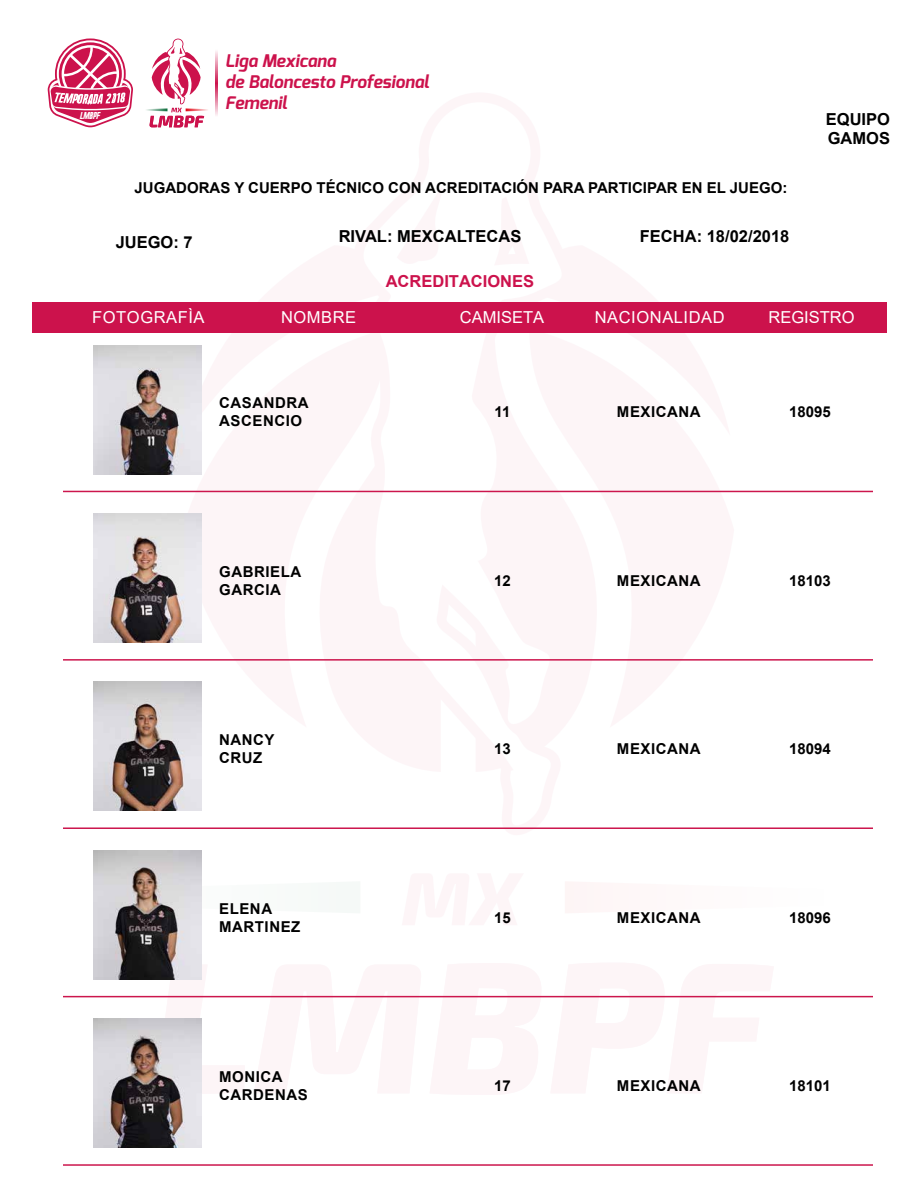
<style>
.page{position:relative;width:918px;height:1188px;background:#fff}
.page>*{position:absolute;margin:0;border:0;box-sizing:border-box;transform-origin:0 0}
.t1{font:italic 700 17.4px/20.9px "Exo";color:#cc124c}
.t2{font:700 16.5px/19.8px "Arial";color:#000}
.t3{font:16.5px "Arial";letter-spacing:.035em;color:#fff}
.t4{font:16.5px "Arial";color:#fff}
.t5{font:700 16.5px "Arial";color:#cc124c}
.t6{font:700 15px/18px "Arial";letter-spacing:.035em;color:#000}
.t7{font:700 15px "Arial";color:#000}
.t8{font:9.75px "Urae Nium";color:#fff}
</style>
<div class="page">
<svg style="left:146px;top:979px;width:639px;height:40px"></svg>
<svg style="left:361px;top:302px;width:203px;height:191px"></svg>
<div style="left:33px;top:303px;width:854px;height:30px;background:#cc124c"></div>
<svg style="left:146px;top:38px;width:62px;height:90px"></svg>
<svg style="left:215px;top:51px;width:2px;height:65px"></svg>
<svg style="left:48px;top:45px;width:85px;height:82px"></svg>
<img style="left:94px;top:345px;width:108px;height:129px">
<hr style="left:63px;top:491px;width:810px;height:1px;background:#cc164d">
<img style="left:94px;top:513px;width:108px;height:129px">
<hr style="left:63px;top:659px;width:810px;height:2px;background:#cc164d">
<img style="left:94px;top:682px;width:108px;height:129px">
<hr style="left:63px;top:827px;width:810px;height:2px;background:#cc164d">
<img style="left:94px;top:850px;width:108px;height:129px">
<hr style="left:63px;top:996px;width:810px;height:1px;background:#cc164d">
<img style="left:94px;top:1019px;width:108px;height:129px">
<hr style="left:63px;top:1164px;width:810px;height:2px;background:#cc164d">
<p class="t1" style="left:225px;top:50px;width:205px">Liga Mexicana<br>de Baloncesto Profesional<br>Femenil</p>
<p class="t8" style="left:80px;top:112px;width:22px">lmbpf</p>
<p class="t2" style="left:826px;top:109px;width:66px">EQUIPO<br>GAMOS</p>
<p class="t7" style="left:135px;top:178px;width:654px">JUGADORAS Y CUERPO TÉCNICO CON ACREDITACIÓN PARA PARTICIPAR EN EL JUEGO:</p>
<p class="t2" style="left:116px;top:233px;width:79px">JUEGO: 7</p>
<p class="t2" style="left:339px;top:226px;width:184px">RIVAL: MEXCALTECAS</p>
<p class="t2" style="left:640px;top:226px;width:151px">FECHA: 18/02/2018</p>
<p class="t5" style="left:386px;top:270px;width:150px">ACREDITACIONES</p>
<p class="t3" style="left:92px;top:306px;width:114px">FOTOGRAFÌA</p>
<p class="t3" style="left:281px;top:306px;width:77px">NOMBRE</p>
<p class="t4" style="left:460px;top:306px;width:86px">CAMISETA</p>
<p class="t4" style="left:769px;top:306px;width:88px">REGISTRO</p>
<p class="t3" style="left:595px;top:306px;width:131px">NACIONALIDAD</p>
<p class="t6" style="left:219px;top:394px;width:91px">CASANDRA<br>ASCENCIO</p>
<p class="t6" style="left:495px;top:403px;width:17px">11</p>
<p class="t6" style="left:617px;top:403px;width:85px">MEXICANA</p>
<p class="t6" style="left:789px;top:403px;width:43px">18095</p>
<p class="t6" style="left:219px;top:563px;width:84px">GABRIELA<br>GARCIA</p>
<p class="t6" style="left:494px;top:572px;width:18px">12</p>
<p class="t6" style="left:617px;top:572px;width:85px">MEXICANA</p>
<p class="t6" style="left:789px;top:572px;width:43px">18103</p>
<p class="t6" style="left:219px;top:731px;width:57px">NANCY<br>CRUZ</p>
<p class="t6" style="left:494px;top:740px;width:18px">13</p>
<p class="t6" style="left:617px;top:740px;width:85px">MEXICANA</p>
<p class="t6" style="left:789px;top:740px;width:43px">18094</p>
<p class="t6" style="left:219px;top:899px;width:83px">ELENA<br>MARTINEZ</p>
<p class="t6" style="left:494px;top:908px;width:18px">15</p>
<p class="t6" style="left:617px;top:908px;width:85px">MEXICANA</p>
<p class="t6" style="left:789px;top:908px;width:43px">18096</p>
<p class="t6" style="left:219px;top:1068px;width:90px">MONICA<br>CARDENAS</p>
<p class="t6" style="left:494px;top:1077px;width:18px">17</p>
<p class="t6" style="left:617px;top:1077px;width:85px">MEXICANA</p>
<p class="t6" style="left:789px;top:1077px;width:43px">18101</p>
</div>
